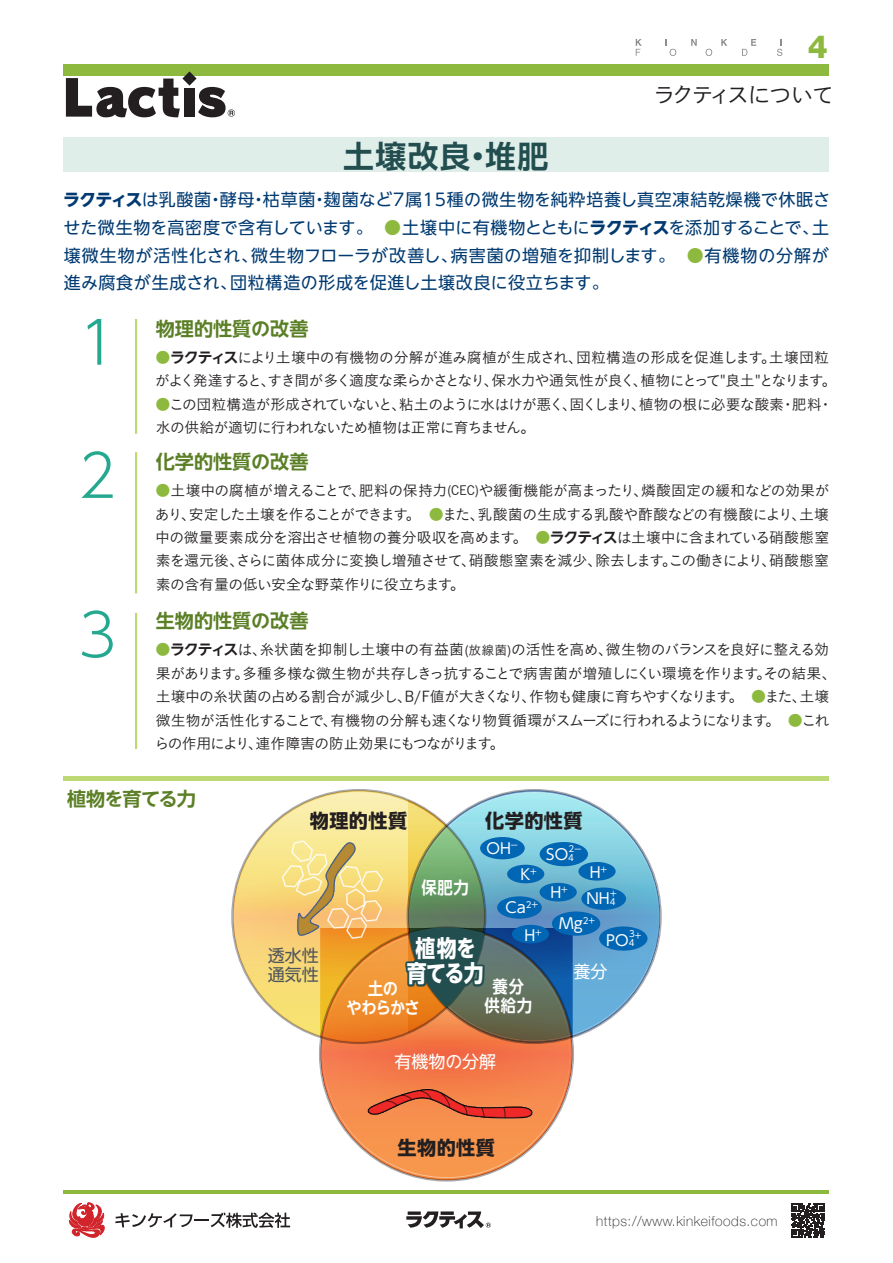
<style>
.page{position:relative;width:893px;height:1263px;background:#fff}
.page>*{position:absolute;margin:0;border:0;box-sizing:border-box;transform-origin:0 0}
.t1{font:300 58.5px "UD Shin Go NT Pro";color:#24a88f}
.t2{font:800 31.95px "Helvetica Neue";color:#8dba3e}
.t3{font:700 30.9px "UD Shin Go NT Pro De";letter-spacing:.045em;color:#234e50}
.t4{font:700 23.4px/25.5px "UD Shin Go NT Pro";letter-spacing:-.03em;color:#fff;text-align:center;scale:.85 1}
.t5{font:22.35px "Toppan Bunkyu Gothic Pr 6 N";letter-spacing:-.095em;color:#231f20}
.t6{font:700 19.2px "UD Shin Go NT Pro De";color:#5b7f26}
.t7{font:700 19.2px "UD Shin Go NT Pro";letter-spacing:.025em;color:#231f20}
.t8{font:700 19.2px "UD Shin Go NT Pro De";letter-spacing:-.05em;color:#5b7f26}
.t9{font:16.95px/27.6px "UD Shin Go NT Pro";letter-spacing:.03em;color:#003a71;text-align:justify}
.t10{font:700 16.95px/19.2px "UD Shin Go NT Pro De";letter-spacing:.02em;color:#fff;text-align:center;scale:.9 1}
.t11{font:16.95px "UD Shin Go NT Pro";color:#fff}
.t12{font:16.95px/19.2px "UD Shin Go NT Pro";color:#4f555a}
.t13{font:14.85px/23.4px "Koburina Go Std N W3";letter-spacing:-.045em;color:#231f20}
.t14{font:14.85px "UD Shin Go NT Pro";color:#fff}
.t15{font:100 13.8px "Helvetica Neue";letter-spacing:.04em;color:#231f20}
.t16{font:8.7px "UD Shin Go NT Pro";color:#fff}
.s1{font-weight:700}
.s2{color:#8dba3e}
.s3{font-family:"UD Shin Go NT Pro De";font-weight:700}
.s4{font-size:12.75px}
.s5{font-size:7.65px}
.s6{font-size:8.7px}
</style>
<div class="page">
<svg style="left:791px;top:1204px;width:34px;height:33px"></svg>
<svg style="left:69px;top:1202px;width:36px;height:35px"></svg>
<svg style="left:115px;top:1212px;width:175px;height:16px"></svg>
<hr style="left:64px;top:1191px;width:765px;height:3px;background:#8dba3e">
<div style="left:64px;top:64px;width:765px;height:11px;background:#8dba3e"></div>
<svg style="left:406px;top:1211px;width:85px;height:17px"></svg>
<svg style="left:66px;top:71px;width:169px;height:46px"></svg>
<svg style="left:691px;top:39px;width:6px;height:7px"></svg>
<svg style="left:721px;top:39px;width:6px;height:7px"></svg>
<svg style="left:636px;top:39px;width:6px;height:17px"></svg>
<svg style="left:665px;top:39px;width:11px;height:17px"></svg>
<svg style="left:705px;top:49px;width:7px;height:7px"></svg>
<svg style="left:742px;top:39px;width:14px;height:17px"></svg>
<svg style="left:777px;top:39px;width:5px;height:17px"></svg>
<svg style="left:234px;top:790px;width:175px;height:252px"></svg>
<svg style="left:409px;top:790px;width:250px;height:252px"></svg>
<svg style="left:321px;top:927px;width:251px;height:253px;background:#d28f62"></svg>
<img style="left:366px;top:1087px;width:167px;height:32px">
<img style="left:279px;top:839px;width:105px;height:101px">
<div style="left:480px;top:837px;width:45px;height:22px;background:#0166b3;border-radius:50%"></div>
<div style="left:507px;top:865px;width:37px;height:18px;background:#0166b3;border-radius:50%"></div>
<div style="left:497px;top:896px;width:45px;height:23px;background:#0166b3;border-radius:50%"></div>
<div style="left:540px;top:842px;width:48px;height:24px;background:#0166b3;border-radius:50%"></div>
<div style="left:552px;top:911px;width:48px;height:25px;background:#0166b3;border-radius:50%"></div>
<div style="left:581px;top:887px;width:45px;height:23px;background:#0166b3;border-radius:50%"></div>
<div style="left:599px;top:926px;width:48px;height:25px;background:#0166b3;border-radius:50%"></div>
<div style="left:512px;top:925px;width:37px;height:18px;background:#0166b3;border-radius:50%"></div>
<div style="left:540px;top:883px;width:37px;height:18px;background:#0166b3;border-radius:50%"></div>
<div style="left:578px;top:862px;width:38px;height:18px;background:#0166b3;border-radius:50%"></div>
<hr style="left:64px;top:776px;width:765px;height:4px;background:#bdd976">
<div style="left:64px;top:137px;width:765px;height:34px;background:#dfeee9"></div>
<hr style="left:135px;top:319px;width:2px;height:115px;background:#bdd976">
<hr style="left:135px;top:452px;width:2px;height:141px;background:#bdd976">
<hr style="left:135px;top:613px;width:2px;height:136px;background:#bdd976">
<svg style="left:403px;top:920px;width:84px;height:88px;background:#4e5e4c"></svg>
<h2 class="t2" style="left:808px;top:28px;width:22px">4</h2>
<h3 class="t3" style="left:343px;top:131px;width:206px">土壌改良・堆肥</h3>
<h3 class="t5" style="left:653px;top:83px;width:183px">ラクティスについて</h3>
<p class="t9" style="left:63px;top:186px;width:768px"><span class="s1">ラクティス</span>は乳酸菌・酵母・枯草菌・麹菌など7属15種の微生物を純粋培養し真空凍結乾燥機で休眠させた微生物を高密度で含有しています。　<span class="s2">●</span>土壌中に有機物とともに<span class="s1">ラクティス</span>を添加することで、土壌微生物が活性化され、微生物フローラが改善し、病害菌の増殖を抑制します。　<span class="s2">●</span>有機物の分解が進み腐食が生成され、団粒構造の形成を促進し土壌改良に役立ちます。</p>
<h1 class="t1" style="left:78px;top:295px;width:40px">1</h1>
<h1 class="t1" style="left:78px;top:428px;width:40px">2</h1>
<h1 class="t1" style="left:78px;top:587px;width:40px">3</h1>
<p class="t6" style="left:156px;top:313px;width:154px">物理的性質の改善</p>
<p class="t13" style="left:155px;top:346px;width:683px"><span class="s2">●</span><span class="s3">ラクティス</span>により土壌中の有機物の分解が進み腐植が生成され、団粒構造の形成を促進します。土壌団粒がよく発達すると、すき間が多く適度な柔らかさとなり、保水力や通気性が良く、植物にとって"良土"となります。</p>
<p class="t13" style="left:156px;top:392px;width:679px"><span class="s2">●</span>この団粒構造が形成されていないと、粘土のように水はけが悪く、固くしまり、植物の根に必要な酸素・肥料・水の供給が適切に行われないため植物は正常に育ちません。</p>
<p class="t6" style="left:156px;top:446px;width:154px">化学的性質の改善</p>
<p class="t13" style="left:155px;top:479px;width:676px;text-align:justify"><span class="s2">●</span>土壌中の腐植が増えることで、肥料の保持力<span class="s4">(CEC)</span>や緩衝機能が高まったり、燐酸固定の緩和などの効果があり、安定した土壌を作ることができます。　<span class="s2">●</span>また、乳酸菌の生成する乳酸や酢酸などの有機酸により、土壌中の微量要素成分を溶出させ植物の養分吸収を高めます。　<span class="s2">●</span><span class="s3">ラクティス</span>は土壌中に含まれている硝酸態窒素を還元後、さらに菌体成分に変換し増殖させて、硝酸態窒素を減少、除去します。この働きにより、硝酸態窒素の含有量の低い安全な野菜作りに役立ちます。</p>
<p class="t6" style="left:156px;top:605px;width:154px">生物的性質の改善</p>
<p class="t13" style="left:154px;top:638px;width:684px"><span class="s2">●</span><span class="s3">ラクティス</span>は、糸状菌を抑制し土壌中の有益菌<span class="s4">(放線菌)</span>の活性を高め、微生物のバランスを良好に整える効果があります。多種多様な微生物が共存しきっ抗することで病害菌が増殖しにくい環境を作ります。その結果、土壌中の糸状菌の占める割合が減少し、B/F値が大きくなり、作物も健康に育ちやすくなります。　<span class="s2">●</span>また、土壌微生物が活性化することで、有機物の分解も速くなり物質循環がスムーズに行われるようになります。　<span class="s2">●</span>これらの作用により、連作障害の防止効果にもつながります。</p>
<p class="t8" style="left:67px;top:783px;width:130px">植物を育てる力</p>
<p class="t7" style="left:310px;top:805px;width:99px">物理的性質</p>
<p class="t7" style="left:485px;top:805px;width:99px">化学的性質</p>
<p class="t14" style="left:486px;top:836px;width:33px">OH<sup>ー</sup></p>
<p class="t16" style="left:568px;top:841px;width:15px">2<span class="s5">ー</span></p>
<p class="t14" style="left:546px;top:843px;width:29px">SO<span class="s6">4</span></p>
<p class="t12" style="left:268px;top:945px;width:53px">透水性通気性</p>
<p class="t14" style="left:590px;top:860px;width:19px">H<sup>+</sup></p>
<p class="t14" style="left:520px;top:862px;width:18px">K<sup>+</sup></p>
<p class="t14" style="left:506px;top:895px;width:34px">Ca<sup>2+</sup></p>
<p class="t10" style="left:421px;top:877px;width:54px">保肥力</p>
<p class="t14" style="left:550px;top:881px;width:19px">H<sup>+</sup></p>
<p class="t16" style="left:610px;top:887px;width:8px">+</p>
<p class="t14" style="left:606px;top:928px;width:30px">PO<span class="s6">4</span></p>
<p class="t14" style="left:587px;top:887px;width:31px">NH<span class="s6">4</span></p>
<p class="t14" style="left:559px;top:911px;width:37px">Mg<sup>2+</sup></p>
<p class="t14" style="left:524px;top:923px;width:19px">H<sup>+</sup></p>
<p class="t16" style="left:629px;top:928px;width:14px">3+</p>
<h3 class="t4" style="left:407px;top:934px;width:92px">植物を育てる力</h3>
<p class="t11" style="left:573px;top:958px;width:36px">養分</p>
<p class="t10" style="left:485px;top:977px;width:54px">養分供給力</p>
<p class="t10" style="left:347px;top:978px;width:83px">土の<br>やわらかさ</p>
<p class="t11" style="left:395px;top:1047px;width:103px">有機物の分解</p>
<p class="t7" style="left:397px;top:1132px;width:99px">生物的性質</p>
<p class="t15" style="left:596px;top:1210px;width:183px">https://www.kinkeifoods.com</p>
</div>
